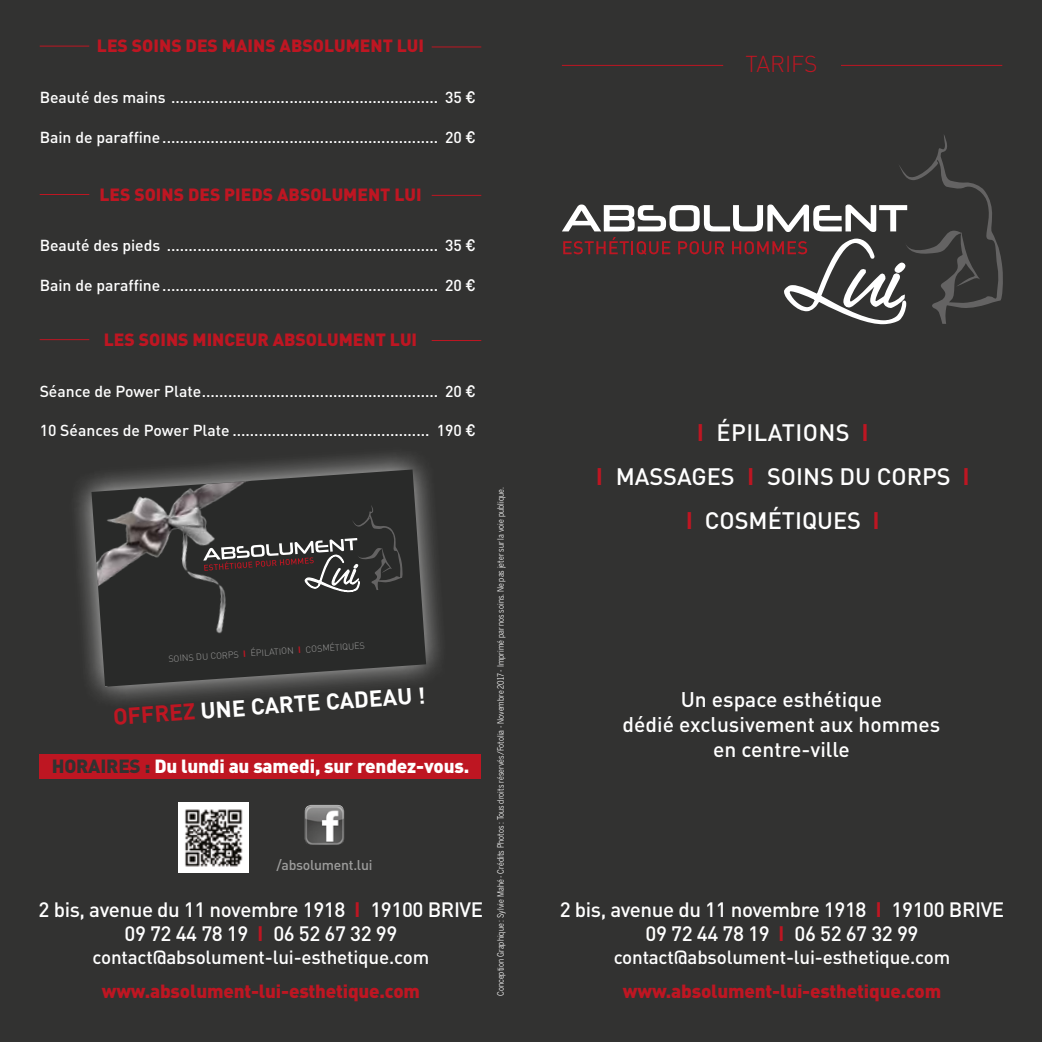
<style>
.page{position:relative;width:1042px;height:1042px;background:#323231}
.page>*{position:absolute;margin:0;border:0;box-sizing:border-box;transform-origin:0 0}
.t1{font:500 23.45px/43.8px "DIN";color:#fff;text-align:center}
.t2{font:700 22.75px "DIN";color:#fff}
.t3{font:300 22.75px "DIN";color:#be1622}
.t4{font:500 21px/25.2px "DIN";color:#fff;text-align:center}
.t5{font:500 20.47px/24.7px "DIN";letter-spacing:-.02em;color:#fff;text-align:center}
.t6{font:500 18.9px "DIN";letter-spacing:-.01em;color:#fff}
.t7{font:900 18.9px "DIN";letter-spacing:-.01em;color:#be1622}
.t8{font:900 18.9px "DIN";letter-spacing:-.01em;color:#fff}
.t9{font:900 17.5px "DIN";color:#be1622}
.t10{font:500 15.75px "DIN";color:#fff}
.t11{font:500 14px "DIN";letter-spacing:-.02em;color:#9d9d9c}
.t12{font:300 8.92px "DIN";color:#9d9d9c}
.t13{font:8.75px "Benton Sans Cond";letter-spacing:.01em;color:#fff;scale:.93 1}
.s1{font-family:"Benton Sans Cond"}
.s2{font-family:"Arial";font-weight:700;color:#be1622}
.s3{color:#be1622}
.s4{color:#323231}
</style>
<div class="page">
<div style="left:40px;top:753px;width:441px;height:25px;background:#be1622"></div>
<svg style="left:562px;top:135px;width:441px;height:190px"></svg>
<img style="left:305px;top:805px;width:39px;height:40px">
<img style="left:179px;top:802px;width:70px;height:70px">
<svg style="left:76px;top:454px;width:365px;height:247px"></svg>
<svg style="left:91px;top:469px;width:335px;height:218px"></svg>
<hr style="left:562px;top:65px;width:161px;height:1px;background:#be1622">
<hr style="left:841px;top:65px;width:161px;height:1px;background:#be1622">
<hr style="left:40px;top:46px;width:49px;height:1px;background:#be1622">
<hr style="left:432px;top:47px;width:49px;height:1px;background:#be1622">
<hr style="left:40px;top:194px;width:49px;height:1px;background:#be1622">
<hr style="left:432px;top:195px;width:49px;height:1px;background:#be1622">
<hr style="left:40px;top:339px;width:49px;height:1px;background:#be1622">
<hr style="left:432px;top:340px;width:49px;height:1px;background:#be1622">
<p class="t9" style="left:97px;top:34px;width:329px">LES SOINS DES MAINS ABSOLUMENT LUI</p>
<p class="t10" style="left:40px;top:87px;width:437px">Beauté des mains ............................................................. 35 <span class="s1">€</span></p>
<p class="t10" style="left:40px;top:127px;width:437px">Bain de paraffine............................................................... 20 <span class="s1">€</span></p>
<p class="t9" style="left:99px;top:183px;width:324px">LES SOINS DES PIEDS ABSOLUMENT LUI</p>
<p class="t10" style="left:40px;top:236px;width:437px">Beauté des pieds .............................................................. 35 <span class="s1">€</span></p>
<p class="t10" style="left:40px;top:275px;width:437px">Bain de paraffine............................................................... 20 <span class="s1">€</span></p>
<p class="t9" style="left:104px;top:328px;width:315px">LES SOINS MINCEUR ABSOLUMENT LUI</p>
<p class="t10" style="left:40px;top:381px;width:437px">Séance de Power Plate...................................................... 20 <span class="s1">€</span></p>
<p class="t10" style="left:40px;top:420px;width:437px">10 Séances de Power Plate ............................................. 190 <span class="s1">€</span></p>
<p class="t12" style="left:168px;top:653px;width:198px;rotate:-4deg">SOINS DU CORPS <span class="s2">l</span> ÉPILATION <span class="s2">l</span> COSMÉTIQUES</p>
<h2 class="t2" style="left:112px;top:702px;width:314px;rotate:-4deg"><span class="s3">OFFREZ</span> UNE CARTE CADEAU !</h2>
<p class="t8" style="left:52px;top:753px;width:419px"><span class="s4">HORAIRES :</span> Du lundi au samedi, sur rendez-vous.</p>
<p class="t11" style="left:276px;top:856px;width:97px">/absolument.lui</p>
<p class="t5" style="left:39px;top:896px;width:446px">2 bis, avenue du 11 novembre 1918 <span class="s2">l</span> 19100 BRIVE<br>09 72 44 78 19 <span class="s2">l</span> 06 52 67 32 99</p>
<p class="t6" style="left:93px;top:945px;width:338px">contact@absolument-lui-esthetique.com</p>
<p class="t7" style="left:102px;top:978px;width:320px">www.absolument-lui-esthetique.com</p>
<p class="t13" style="left:496px;top:996px;width:548px;rotate:-90deg">Conception Graphique : Sylvie Mahé - Crédits Photos : Tous droits réservés/Fotolia - Novembre 2017 - Imprimé par nos soins. Ne pas jeter sur la voie publique.</p>
<h2 class="t3" style="left:745px;top:50px;width:74px">TARIFS</h2>
<h1 class="t1" style="left:596px;top:410px;width:375px"><span class="s2">l</span> ÉPILATIONS <span class="s2">l<br>l</span> MASSAGES <span class="s2">l</span> SOINS DU CORPS <span class="s2">l l</span> COSMÉTIQUES <span class="s2">l</span></h1>
<h3 class="t4" style="left:622px;top:685px;width:319px">Un espace esthétique<br>dédié exclusivement aux hommes en centre-ville</h3>
<p class="t5" style="left:560px;top:896px;width:446px">2 bis, avenue du 11 novembre 1918 <span class="s2">l</span> 19100 BRIVE<br>09 72 44 78 19 <span class="s2">l</span> 06 52 67 32 99</p>
<p class="t6" style="left:614px;top:945px;width:338px">contact@absolument-lui-esthetique.com</p>
<p class="t7" style="left:623px;top:978px;width:320px">www.absolument-lui-esthetique.com</p>
</div>
